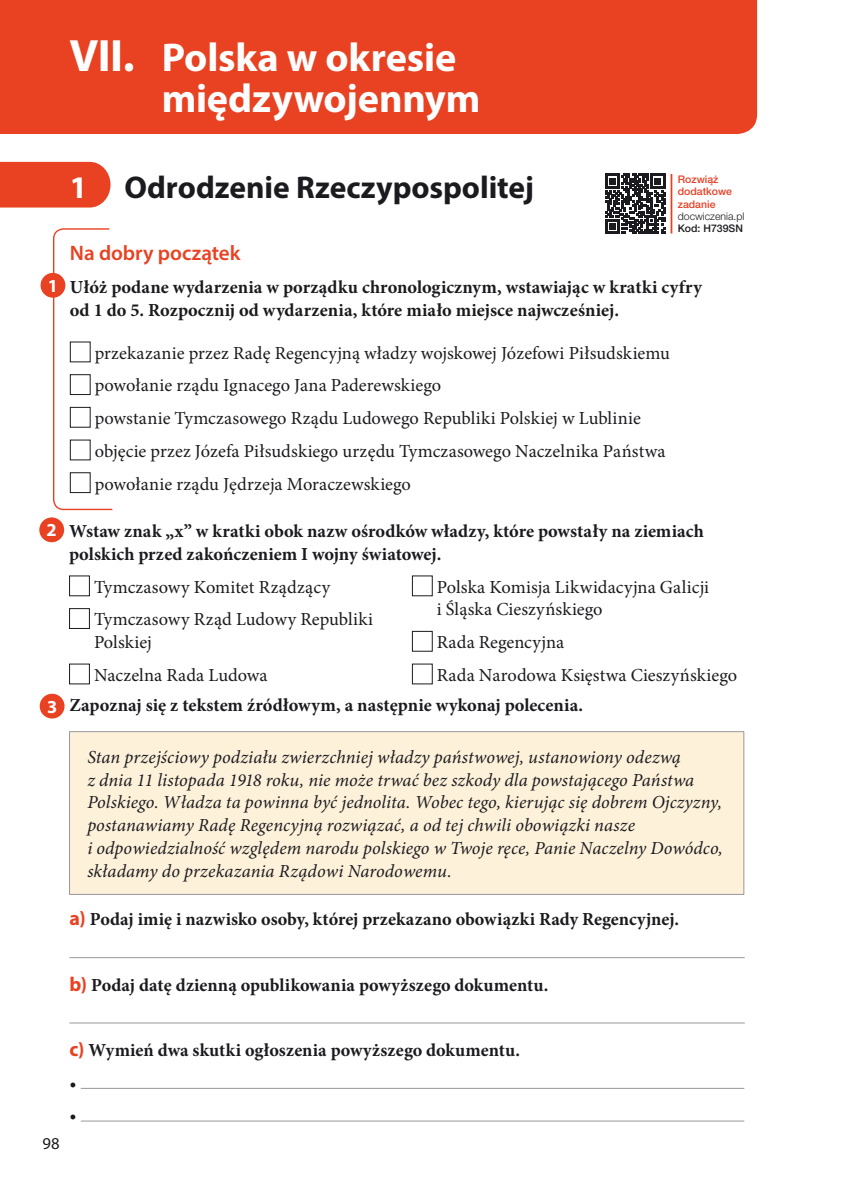
<style>
.page{position:relative;width:844px;height:1191px;background:#fff}
.page>*{position:absolute;margin:0;border:0;box-sizing:border-box;transform-origin:0 0}
.t1{font:700 40.25px/40.2px "Myriad Pro";letter-spacing:-.005em;color:#fff}
.t2{font:700 31.5px "Myriad Pro";color:#1b1b1f}
.t3{font:600 21px "Myriad Pro";color:#e84222}
.t4{font:700 18.38px/22.8px "Minion Pro";letter-spacing:.005em;color:#1b1b1f}
.t5{font:18.38px/32.7px "Minion Pro";letter-spacing:.005em;color:#1b1b1f}
.t6{font:italic 18.38px/22.8px "Minion Pro";letter-spacing:.005em;color:#1b1b1f}
.t7{font:700 18.38px "Myriad Pro";color:#fff}
.t8{font:16.62px "Myriad Pro";color:#1b1b1f}
.t9{font:500 10.5px/12.2px "Helvetica Neue LT Pro";color:#e83f24}
.t10{font:300 10.5px "Helvetica Neue LT Pro";color:#1b1b1f}
.t11{font:500 10.5px "Helvetica Neue LT Pro";color:#1b1b1f}
.s1{font-size:45.5px}
.s2{color:#fff}
.s3{font-family:"Myriad Pro";color:#fff}
.s4{font-family:"Myriad Pro";font-size:20.12px;color:#e84222}
.s5{font-weight:400}
</style>
<div class="page">
<div style="left:40px;top:693px;width:24px;height:25px;background:#e84222;border-radius:50%"></div>
<div style="left:0;top:162px;width:110px;height:45px;background:#e84222"></div>
<svg style="left:52px;top:228px;width:61px;height:283px"></svg>
<div style="left:0;top:0;width:756px;height:134px;background:#e84222"></div>
<div style="left:41px;top:273px;width:24px;height:25px;background:#e84222;border-radius:50%"></div>
<div style="left:70px;top:374px;width:21px;height:21px;border:1px solid #1b1b1f"></div>
<div style="left:70px;top:407px;width:21px;height:21px;border:1px solid #1b1b1f"></div>
<div style="left:70px;top:472px;width:21px;height:21px;border:1px solid #1b1b1f"></div>
<div style="left:69px;top:575px;width:21px;height:21px;border:1px solid #1b1b1f"></div>
<div style="left:69px;top:608px;width:21px;height:21px;border:1px solid #1b1b1f"></div>
<div style="left:69px;top:663px;width:21px;height:21px;border:1px solid #1b1b1f"></div>
<div style="left:412px;top:631px;width:20px;height:20px;border:1px solid #1b1b1f"></div>
<div style="left:39px;top:517px;width:25px;height:25px;background:#e84222;border-radius:50%"></div>
<div style="left:69px;top:731px;width:674px;height:163px;background:#fef1da"></div>
<div style="left:69px;top:731px;width:675px;height:164px;border:1px solid #98989c"></div>
<hr style="left:70px;top:957px;width:674px;height:1px;background:#98989c">
<hr style="left:70px;top:1022px;width:674px;height:1px;background:#98989c">
<hr style="left:81px;top:1088px;width:662px;height:1px;background:#98989c">
<hr style="left:81px;top:1120px;width:662px;height:1px;background:#98989c">
<hr style="left:670px;top:174px;width:2px;height:59px;background:#e83f24">
<svg style="left:605px;top:174px;width:60px;height:60px"></svg>
<h1 class="t1" style="left:162px;top:36px;width:320px;text-indent:-92px"><span class="s1">VII.</span> Polska w okresie międzywojennym</h1>
<p class="t7" style="left:48px;top:274px;width:12px">1</p>
<p class="t7" style="left:47px;top:518px;width:12px">2</p>
<h2 class="t2" style="left:70px;top:166px;width:465px"><span class="s2">1</span> Odrodzenie Rzeczypospolitej</h2>
<p class="t9" style="left:677px;top:173px;width:56px">Rozwiąż dodatkowe zadanie</p>
<p class="t10" style="left:677px;top:210px;width:68px">docwiczenia.pl</p>
<p class="t11" style="left:677px;top:222px;width:67px">Kod: H739SN</p>
<p class="t3" style="left:70px;top:240px;width:172px">Na dobry początek</p>
<p class="t4" style="left:70px;top:275px;width:633px">Ułóż podane wydarzenia w porządku chronologicznym, wstawiając w kratki cyfry od 1 do 5. Rozpocznij od wydarzenia, które miało miejsce najwcześniej.</p>
<p class="t5" style="left:95px;top:337px;width:576px">przekazanie przez Radę Regencyjną władzy wojskowej Józefowi Piłsudskiemu powołanie rządu Ignacego Jana Paderewskiego<br>powstanie Tymczasowego Rządu Ludowego Republiki Polskiej w Lublinie objęcie przez Józefa Piłsudskiego urzędu Tymczasowego Naczelnika Państwa powołanie rządu Jędrzeja Moraczewskiego</p>
<p class="t4" style="left:69px;top:520px;width:636px">Wstaw znak „x” w kratki obok nazw ośrodków władzy, które powstały na ziemiach polskich przed zakończeniem I wojny światowej.</p>
<p class="t5" style="left:94px;top:570px;width:280px">Tymczasowy Komitet Rządzący<br>Tymczasowy Rząd Ludowy Republiki</p>
<p class="t5" style="left:94px;top:626px;width:175px">Polskiej<br>Naczelna Rada Ludowa</p>
<p class="t5" style="left:437px;top:575px;width:273px;line-height:22.8px">Polska Komisja Likwidacyjna Galicji i Śląska Cieszyńskiego</p>
<p class="t5" style="left:437px;top:626px;width:302px">Rada Regencyjna<br>Rada Narodowa Księstwa Cieszyńskiego</p>
<p class="t4" style="left:47px;top:693px;width:537px"><span class="s3">3</span> Zapoznaj się z tekstem źródłowym, a następnie wykonaj polecenia.</p>
<p class="t6" style="left:87px;top:745px;width:637px">Stan przejściowy podziału zwierzchniej władzy państwowej, ustanowiony odezwą<br>z dnia 11 listopada 1918 roku, nie może trwać bez szkody dla powstającego Państwa Polskiego. Władza ta powinna być jednolita. Wobec tego, kierując się dobrem Ojczyzny, postanawiamy Radę Regencyjną rozwiązać, a od tej chwili obowiązki nasze<br>i odpowiedzialność względem narodu polskiego w Twoje ręce, Panie Naczelny Dowódco, składamy do przekazania Rządowi Narodowemu.</p>
<p class="t4" style="left:69px;top:907px;width:611px"><span class="s4">a)</span> Podaj imię i nazwisko osoby, której przekazano obowiązki Rady Regencyjnej.</p>
<p class="t4" style="left:69px;top:973px;width:480px"><span class="s4">b)</span> Podaj datę dzienną opublikowania powyższego dokumentu.</p>
<p class="t8" style="left:42px;top:1133px;width:19px">98</p>
<p class="t4" style="left:69px;top:1033px;width:452px;line-height:32.7px"><span class="s4">c)</span> Wymień dwa skutki ogłoszenia powyższego dokumentu. <span class="s5">•<br>•</span></p>
</div>
